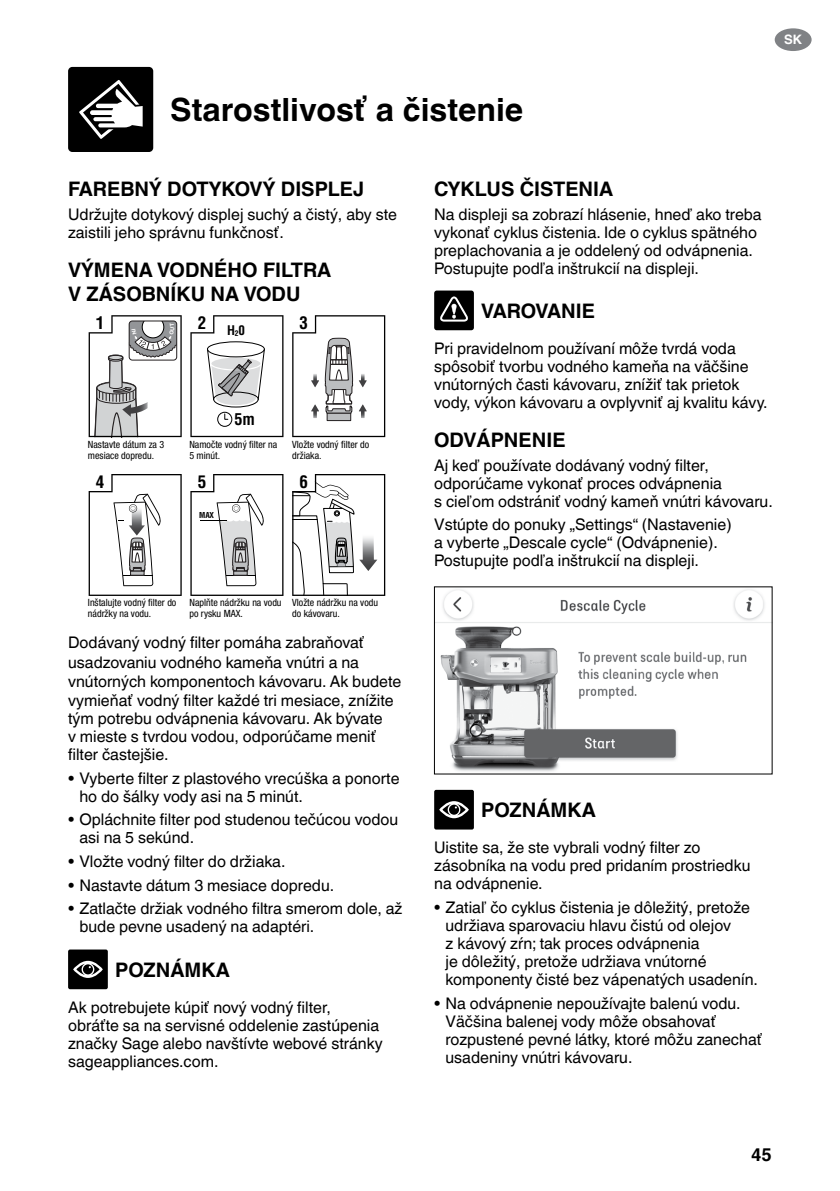
<style>
.page{position:relative;width:840px;height:1191px;background:#fff}
.page>*{position:absolute;margin:0;border:0;box-sizing:border-box;transform-origin:0 0}
.t1{font:700 32px "Helvetica World";color:#000}
.t2{font:700 20px/24px "Helvetica World";color:#000}
.t3{font:700 18px "Helvetica World";color:#000}
.t4{font:700 condensed 17px "Helvetica LT Std";color:#000}
.t5{font:16px/18px "Helvetica World";color:#000}
.t6{font:700 condensed 16px "Helvetica LT Std";color:#000}
.t7{font:700 condensed 13px "Helvetica LT Std";color:#000}
.t8{font:700 13px "Helvetica World";color:#fff}
.t9{font:condensed 10px/11px "Helvetica Neue LT Pro";color:#000}
.t10{font:700 condensed 8px "Helvetica LT Std";color:#000}
</style>
<div class="page">
<div style="left:774px;top:28px;width:37px;height:23px;background:#808285;border-radius:50%"></div>
<svg style="left:190px;top:315px;width:93px;height:122px"></svg>
<svg style="left:292px;top:315px;width:93px;height:122px"></svg>
<svg style="left:89px;top:474px;width:93px;height:122px"></svg>
<svg style="left:190px;top:474px;width:93px;height:122px"></svg>
<svg style="left:292px;top:474px;width:93px;height:122px"></svg>
<div style="left:68px;top:949px;width:40px;height:40px;background:#000;border-radius:2px"></div>
<svg style="left:73px;top:960px;width:30px;height:18px"></svg>
<div style="left:434px;top:290px;width:39px;height:40px;background:#000;border-radius:3px"></div>
<svg style="left:440px;top:296px;width:28px;height:25px"></svg>
<img style="left:436px;top:589px;width:334px;height:183px">
<div style="left:434px;top:790px;width:39px;height:39px;background:#000;border-radius:2px"></div>
<svg style="left:439px;top:801px;width:29px;height:17px"></svg>
<div style="left:68px;top:67px;width:85px;height:85px;background:#000;border-radius:4px"></div>
<svg style="left:79px;top:80px;width:64px;height:59px"></svg>
<svg style="left:89px;top:315px;width:93px;height:122px"></svg>
<h1 class="t1" style="left:170px;top:91px;width:354px">Starostlivosť a čistenie</h1>
<p class="t8" style="left:783px;top:32px;width:19px">SK</p>
<p class="t2" style="left:68px;top:177px;width:297px">FAREBNÝ DOTYKOVÝ DISPLEJ</p>
<p class="t5" style="left:68px;top:205px;width:330px">Udržujte dotykový displej suchý a čistý, aby ste zaistili jeho správnu funkčnosť.</p>
<p class="t2" style="left:68px;top:258px;width:265px">VÝMENA VODNÉHO FILTRA<br>V ZÁSOBNÍKU NA VODU</p>
<p class="t4" style="left:96px;top:313px;width:10px">1</p>
<p class="t4" style="left:197px;top:313px;width:10px">2</p>
<p class="t4" style="left:299px;top:313px;width:10px">3</p>
<p class="t7" style="left:227px;top:322px;width:19px">H<sub>2</sub>0</p>
<p class="t6" style="left:234px;top:409px;width:22px">5m</p>
<p class="t9" style="left:88px;top:439px;width:78px">Nastavte dátum za 3 mesiace dopredu.</p>
<p class="t9" style="left:189px;top:439px;width:89px">Namočte vodný filter na<br>5 minút.</p>
<p class="t9" style="left:292px;top:439px;width:78px">Vložte vodný filter do držiaka.</p>
<p class="t4" style="left:96px;top:471px;width:10px">4</p>
<p class="t4" style="left:197px;top:471px;width:10px">5</p>
<p class="t4" style="left:299px;top:471px;width:10px">6</p>
<p class="t10" style="left:199px;top:510px;width:16px">MAX</p>
<p class="t9" style="left:88px;top:597px;width:90px">Inštalujte vodný filter do nádržky na vodu.</p>
<p class="t9" style="left:189px;top:597px;width:94px">Naplňte nádržku na vodu po rysku MAX.</p>
<p class="t9" style="left:292px;top:597px;width:87px">Vložte nádržku na vodu do kávovaru.</p>
<p class="t5" style="left:68px;top:633px;width:334px;line-height:18.6px">Dodávaný vodný filter pomáha zabraňovať usadzovaniu vodného kameňa vnútri a na vnútorných komponentoch kávovaru. Ak budete vymieňať vodný filter každé tri mesiace, znížite tým potrebu odvápnenia kávovaru. Ak bývate<br>v mieste s tvrdou vodou, odporúčame meniť filter častejšie.</p>
<p class="t5" style="left:79px;top:769px;width:321px;text-indent:-11px">• Vyberte filter z plastového vrecúška a ponorte ho do šálky vody asi na 5 minút.</p>
<p class="t5" style="left:79px;top:811px;width:320px;text-indent:-11px">• Opláchnite filter pod studenou tečúcou vodou asi na 5 sekúnd.</p>
<p class="t5" style="left:68px;top:852px;width:219px">• Vložte vodný filter do držiaka.</p>
<p class="t5" style="left:68px;top:876px;width:267px">• Nastavte dátum 3 mesiace dopredu.</p>
<p class="t5" style="left:79px;top:900px;width:324px;text-indent:-11px">• Zatlačte držiak vodného filtra smerom dole, až bude pevne usadený na adaptéri.</p>
<p class="t2" style="left:115px;top:957px;width:116px">POZNÁMKA</p>
<p class="t5" style="left:68px;top:998px;width:316px">Ak potrebujete kúpiť nový vodný filter, obráťte sa na servisné oddelenie zastúpenia značky Sage alebo navštívte webové stránky sageappliances.com.</p>
<p class="t2" style="left:434px;top:177px;width:180px">CYKLUS ČISTENIA</p>
<p class="t5" style="left:434px;top:205px;width:329px">Na displeji sa zobrazí hlásenie, hneď ako treba vykonať cyklus čistenia. Ide o cyklus spätného preplachovania a je oddelený od odvápnenia.<br>Postupujte podľa inštrukcií na displeji.</p>
<p class="t2" style="left:481px;top:299px;width:115px">VAROVANIE</p>
<p class="t5" style="left:434px;top:339px;width:334px">Pri pravidelnom používaní môže tvrdá voda spôsobiť tvorbu vodného kameňa na väčšine vnútorných časti kávovaru, znížiť tak prietok vody, výkon kávovaru a ovplyvniť aj kvalitu kávy.</p>
<p class="t2" style="left:434px;top:428px;width:133px">ODVÁPNENIE</p>
<p class="t5" style="left:434px;top:456px;width:340px">Aj keď používate dodávaný vodný filter, odporúčame vykonať proces odvápnenia<br>s cieľom odstrániť vodný kameň vnútri kávovaru.</p>
<p class="t5" style="left:434px;top:516px;width:299px">Vstúpte do ponuky „Settings“ (Nastavenie) a vyberte „Descale cycle“ (Odvápnenie).<br>Postupujte podľa inštrukcií na displeji.</p>
<p class="t2" style="left:481px;top:798px;width:116px">POZNÁMKA</p>
<p class="t5" style="left:434px;top:838px;width:318px">Uistite sa, že ste vybrali vodný filter zo zásobníka na vodu pred pridaním prostriedku na odvápnenie.</p>
<p class="t5" style="left:445px;top:898px;width:314px;text-indent:-11px">• Zatiaľ čo cyklus čistenia je dôležitý, pretože udržiava sparovaciu hlavu čistú od olejov<br>z kávový zŕn; tak proces odvápnenia<br>je dôležitý, pretože udržiava vnútorné komponenty čisté bez vápenatých usadenín.</p>
<p class="t5" style="left:445px;top:994px;width:318px;text-indent:-11px">• Na odvápnenie nepoužívajte balenú vodu.<br>Väčšina balenej vody môže obsahovať rozpustené pevné látky, ktoré môžu zanechať usadeniny vnútri kávovaru.</p>
<p class="t3" style="left:750px;top:1143px;width:22px">45</p>
</div>
